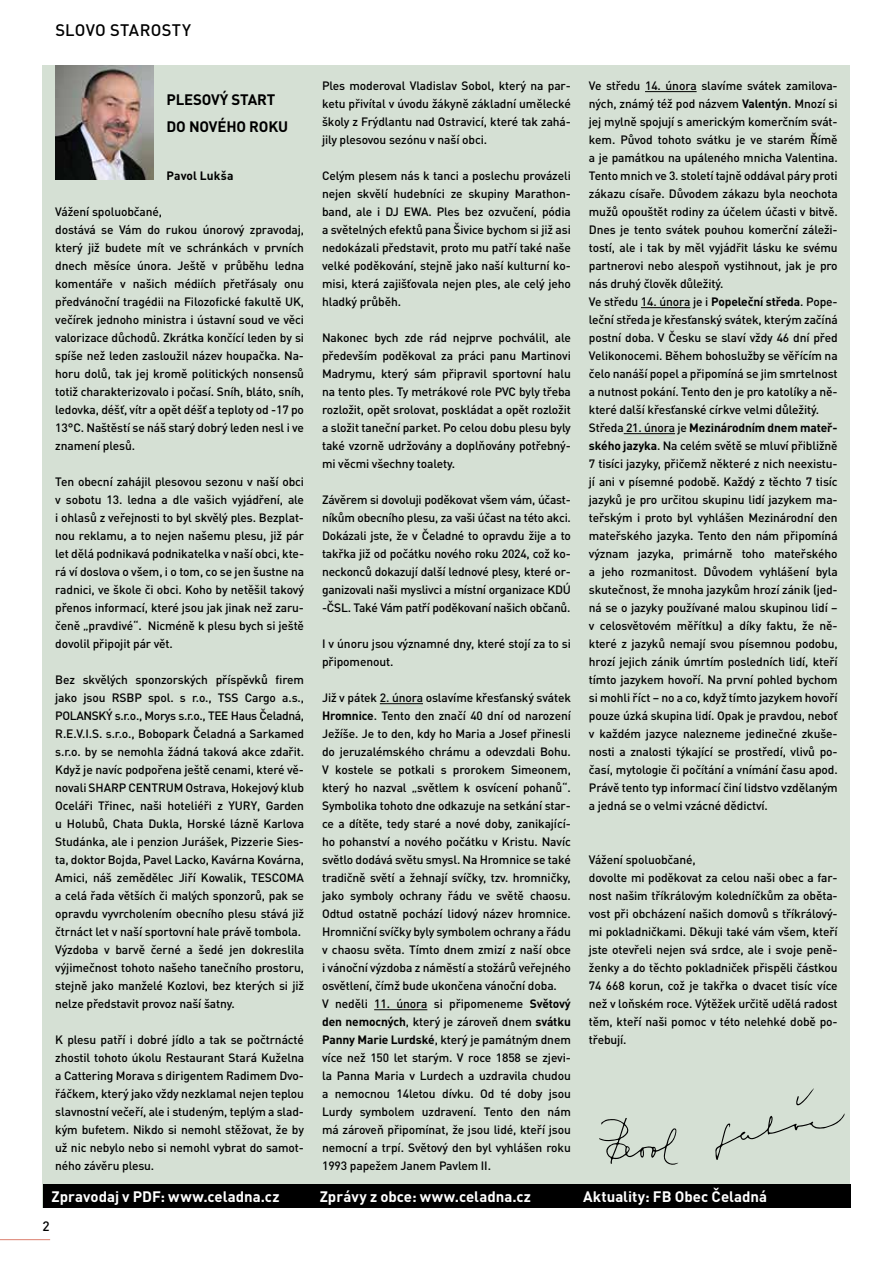
<style>
.page{position:relative;width:893px;height:1263px;background:#fff}
.page>*{position:absolute;margin:0;border:0;box-sizing:border-box;transform-origin:0 0}
.t1{font:500 16.5px "DIN Pro";letter-spacing:.015em;color:#000}
.t2{font:700 15px "DIN Pro";letter-spacing:.005em;color:#fff}
.t3{font:700 15px/27px "DIN Pro";letter-spacing:-.01em;color:#000}
.t4{font:500 13.5px "DIN Pro";color:#000}
.t5{font:500 12px/18px "DIN Pro";letter-spacing:-.01em;color:#000}
.t6{font:700 12px "DIN Pro";letter-spacing:.015em;color:#000}
.s1{font-weight:700}
</style>
<div class="page">
<hr style="left:0;top:1239px;width:50px;height:1px;background:#dc7f6f">
<div style="left:43px;top:65px;width:807px;height:1142px;background:#d5e0d4"></div>
<hr style="left:380px;top:703px;width:43px;height:1px;background:#000">
<hr style="left:374px;top:1009px;width:53px;height:1px;background:#000">
<hr style="left:645px;top:91px;width:52px;height:1px;background:#000">
<hr style="left:641px;top:307px;width:49px;height:1px;background:#000">
<hr style="left:624px;top:433px;width:51px;height:1px;background:#000">
<img style="left:55px;top:65px;width:99px;height:115px">
<div style="left:575px;top:1184px;width:275px;height:24px;background:#000"></div>
<div style="left:43px;top:1184px;width:532px;height:24px;background:#000"></div>
<svg style="left:599px;top:1118px;width:79px;height:47px"></svg>
<svg style="left:796px;top:1088px;width:18px;height:18px"></svg>
<svg style="left:715px;top:1113px;width:130px;height:47px"></svg>
<h1 class="t1" style="left:55px;top:19px;width:137px">Slovo starosty</h1>
<p class="t3" style="left:167px;top:86px;width:123px">pl esový start do novéh o roku</p>
<p class="t6" style="left:166px;top:167px;width:68px">Pavol Lukša</p>
<p class="t5" style="left:55px;top:202px;width:250px">Vážení spoluobčané,<br>dostává se Vám do rukou únorový zpravodaj, který již budete mít ve schránkách v prvních dnech měsíce února. Ještě v průběhu ledna komentáře v našich médiích přetřásaly onu předvánoční tragédii na Filozofické fakultě UK, večírek jednoho ministra i ústavní soud ve věci valorizace důchodů. Zkrátka končící leden by si spíše než leden zasloužil název houpačka. Na&shy;horu dolů, tak jej kromě politických nonsensů totiž charakterizovalo i počasí. Sníh, bláto, sníh, ledovka, déšť, vítr a opět déšť a teploty od -17 po 13°C. Naštěstí se náš starý dobrý leden nesl i ve znamení plesů.</p>
<p class="t5" style="left:55px;top:472px;width:250px;text-align:justify">Ten obecní zahájil plesovou sezonu v naší obci v sobotu 13. ledna a dle vašich vyjádření, ale i ohlasů z veřejnosti to byl skvělý ples. Bezplat&shy;nou reklamu, a to nejen našemu plesu, již pár let dělá podnikavá podnikatelka v naší obci, kte&shy;rá ví doslova o všem, i o tom, co se jen šustne na radnici, ve škole či obci. Koho by netěšil takový přenos informací, které jsou jak jinak než zaru&shy;čeně „pravdivé“. Nicméně k plesu bych si ještě dovolil připojit pár vět.</p>
<p class="t5" style="left:55px;top:670px;width:250px">Bez skvělých sponzorských příspěvků firem jako jsou RSBP spol. s r.o., TSS Cargo a.s., POLANSKÝ s.r.o., Morys s.r.o., TEE Haus Čeladná, R.E.V.I.S. s.r.o., Bobopark Čeladná a Sarkamed s.r.o. by se nemohla žádná taková akce zdařit.<br>Když je navíc podpořena ještě cenami, které vě&shy;novali SHARP CENTRUM Ostrava, Hokejový klub Oceláři Třinec, naši hoteliéři z YURY, Garden u Holubů, Chata Dukla, Horské lázně Karlova Studánka, ale i penzion Jurášek, Pizzerie Sies&shy;ta, doktor Bojda, Pavel Lacko, Kavárna Kovárna, Amici, náš zemědělec Jiří Kowalik, TESCOMA a celá řada větších či malých sponzorů, pak se opravdu vyvrcholením obecního plesu stává již čtrnáct let v naší sportovní hale právě tombola.<br>Výzdoba v barvě černé a šedé jen dokreslila výjimečnost tohoto našeho tanečního prostoru, stejně jako manželé Kozlovi, bez kterých si již nelze představit provoz naší šatny.</p>
<p class="t5" style="left:55px;top:1030px;width:250px;text-align:justify">K plesu patří i dobré jídlo a tak se počtrnácté zhostil tohoto úkolu Restaurant Stará Kuželna a Cattering Morava s dirigentem Radimem Dvo&shy;řáčkem, který jako vždy nezklamal nejen teplou slavnostní večeří, ale i studeným, teplým a slad&shy;kým bufetem. Nikdo si nemohl stěžovat, že by už nic nebylo nebo si nemohl vybrat do samot&shy;ného závěru plesu.</p>
<p class="t5" style="left:322px;top:76px;width:250px;text-align:justify">Ples moderoval Vladislav Sobol, který na par&shy;ketu přivítal v úvodu žákyně základní umělecké školy z Frýdlantu nad Ostravicí, které tak zahá&shy;jily plesovou sezónu v naší obci.</p>
<p class="t5" style="left:322px;top:166px;width:250px;text-align:justify">Celým plesem nás k tanci a poslechu provázeli nejen skvělí hudebníci ze skupiny Marathon&shy;band, ale i DJ EWA. Ples bez ozvučení, pódia a světelných efektů pana Šivice bychom si již asi nedokázali představit, proto mu patří také naše velké poděkování, stejně jako naší kulturní ko&shy;misi, která zajišťovala nejen ples, ale celý jeho hladký průběh.</p>
<p class="t5" style="left:322px;top:328px;width:250px;text-align:justify">Nakonec bych zde rád nejprve pochválil, ale především poděkoval za práci panu Martinovi Madrymu, který sám připravil sportovní halu na tento ples. Ty metrákové role PVC byly třeba rozložit, opět srolovat, poskládat a opět rozložit a složit taneční parket. Po celou dobu plesu byly také vzorně udržovány a doplňovány potřebný&shy;mi věcmi všechny toalety.</p>
<p class="t5" style="left:322px;top:490px;width:250px;text-align:justify">Závěrem si dovoluji poděkovat všem vám, účast&shy;níkům obecního plesu, za vaši účast na této akci.<br>Dokázali jste, že v Čeladné to opravdu žije a to takřka již od počátku nového roku 2024, což ko&shy;neckonců dokazují další lednové plesy, které or&shy;ganizovali naši myslivci a místní organizace KDÚ -ČSL. Také Vám patří poděkovaní našich občanů.</p>
<p class="t5" style="left:322px;top:634px;width:250px">I v únoru jsou významné dny, které stojí za to si připomenout.</p>
<p class="t5" style="left:322px;top:688px;width:250px">Již v pátek 2. února oslavíme křesťanský svátek <span class="s1">Hromnice</span>. Tento den značí 40 dní od narození Ježíše. Je to den, kdy ho Maria a Josef přinesli do jeruzalémského chrámu a odevzdali Bohu.<br>V kostele se potkali s prorokem Simeonem, který ho nazval „světlem k osvícení pohanů“.<br>Symbolika tohoto dne odkazuje na setkání star&shy;ce a dítěte, tedy staré a nové doby, zanikající&shy;ho pohanství a nového počátku v Kristu. Navíc světlo dodává světu smysl. Na Hromnice se také tradičně světí a žehnají svíčky, tzv. hromničky, jako symboly ochrany řádu ve světě chaosu.<br>Odtud ostatně pochází lidový název hromnice.<br>Hromniční svíčky byly symbolem ochrany a řádu v chaosu světa. Tímto dnem zmizí z naší obce i vánoční výzdoba z náměstí a stožárů veřejného osvětlení, čímž bude ukončena vánoční doba.<br>V neděli 11. února si připomeneme <span class="s1">Světový den nemocných</span>, který je zároveň dnem <span class="s1">svátku Panny Marie Lurdské</span>, který je památným dnem více než 150 let starým. V roce 1858 se zjevi&shy;la Panna Maria v Lurdech a uzdravila chudou a nemocnou 14letou dívku. Od té doby jsou Lurdy symbolem uzdravení. Tento den nám má zároveň připomínat, že jsou lidé, kteří jsou nemocní a trpí. Světový den byl vyhlášen roku 1993 papežem Janem Pavlem II.</p>
<p class="t5" style="left:589px;top:76px;width:250px">Ve středu 14. února slavíme svátek zamilova&shy;ných, známý též pod názvem <span class="s1">Valentýn</span>. Mnozí si jej mylně spojují s americkým komerčním svát&shy;kem. Původ tohoto svátku je ve starém Římě a je památkou na upáleného mnicha Valentina.<br>Tento mnich ve 3. století tajně oddával páry proti zákazu císaře. Důvodem zákazu byla neochota mužů opouštět rodiny za účelem účasti v bitvě.<br>Dnes je tento svátek pouhou komerční záleži&shy;tostí, ale i tak by měl vyjádřit lásku ke svému partnerovi nebo alespoň vystihnout, jak je pro nás druhý člověk důležitý.<br>Ve středu 14. února je i <span class="s1">Popeleční středa</span>. Pope&shy;leční středa je křesťanský svátek, kterým začíná postní doba. V Česku se slaví vždy 46 dní před Velikonocemi. Během bohoslužby se věřícím na čelo nanáší popel a připomíná se jim smrtelnost a nutnost pokání. Tento den je pro katolíky a ně&shy;které další křesťanské církve velmi důležitý.<br>Středa 21. února je <span class="s1">Mezinárodním dnem mateř&shy;ského jazyka</span>. Na celém světě se mluví přibližně 7 tisíci jazyky, přičemž některé z nich neexistu&shy;jí ani v písemné podobě. Každý z těchto 7 tisíc jazyků je pro určitou skupinu lidí jazykem ma&shy;teřským i proto byl vyhlášen Mezinárodní den mateřského jazyka. Tento den nám připomíná význam jazyka, primárně toho mateřského a jeho rozmanitost. Důvodem vyhlášení byla skutečnost, že mnoha jazykům hrozí zánik (jed&shy;ná se o jazyky používané malou skupinou lidí – v celosvětovém měřítku) a díky faktu, že ně&shy;které z jazyků nemají svou písemnou podobu, hrozí jejich zánik úmrtím posledních lidí, kteří tímto jazykem hovoří. Na první pohled bychom si mohli říct – no a co, když tímto jazykem hovoří pouze úzká skupina lidí. Opak je pravdou, neboť v každém jazyce nalezneme jedinečné zkuše&shy;nosti a znalosti týkající se prostředí, vlivů po&shy;časí, mytologie či počítání a vnímání času apod.<br>Právě tento typ informací činí lidstvo vzdělaným a jedná se o velmi vzácné dědictví.</p>
<p class="t5" style="left:589px;top:850px;width:250px">Vážení spoluobčané,<br>dovolte mi poděkovat za celou naši obec a far&shy;nost našim tříkrálovým koledníčkům za oběta&shy;vost při obcházení našich domovů s tříkrálový&shy;mi pokladničkami. Děkuji také vám všem, kteří jste otevřeli nejen svá srdce, ale i svoje peně&shy;ženky a do těchto pokladniček přispěli částkou 74 668 korun, což je takřka o dvacet tisíc více než v loňském roce. Výtěžek určitě udělá radost těm, kteří naši pomoc v této nelehké době po&shy;třebují.</p>
<p class="t2" style="left:52px;top:1186px;width:230px">Zpravodaj v PDF: www.celadna.cz</p>
<p class="t2" style="left:320px;top:1186px;width:213px">Zprávy z obce: www.celadna.cz</p>
<p class="t2" style="left:583px;top:1186px;width:186px">Aktuality: FB Obec Čeladná</p>
<p class="t4" style="left:43px;top:1217px;width:9px">2</p>
</div>
